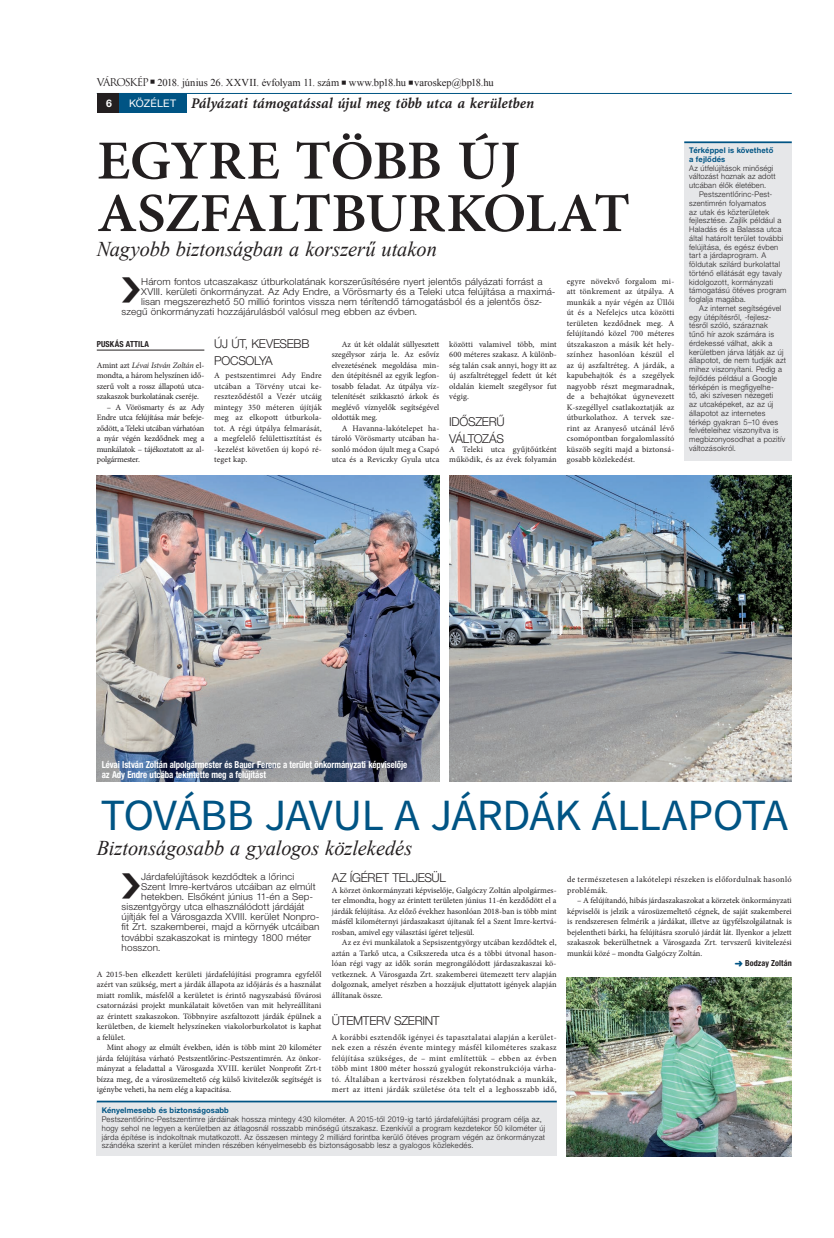
<style>
.page{position:relative;width:834px;height:1238px;background:#fff}
.page>*{position:absolute;margin:0;border:0;box-sizing:border-box;transform-origin:0 0}
.t1{font:600 55.12px/52.5px "Minion Pro";letter-spacing:-.01em;color:#231f20;scale:1.04 1}
.t2{font:44.62px "Source Sans Pro";letter-spacing:-.02em;color:#005484;scale:1.04 1}
.t3{font:italic 21px "Times New Roman";letter-spacing:-.005em;color:#231f20}
.t4{font:italic 700 14.88px "Minion PFL";letter-spacing:-.005em;color:#231f20}
.t5{font:300 12.25px/16.4px "Helvetica Neue LT Pro";letter-spacing:-.025em;color:#231f20}
.t6{font:10.5px "Times New Roman";letter-spacing:-.01em;color:#231f20}
.t7{font:700 10.5px "Helvetica Neue LT Pro";color:#fff}
.t8{font:300 9.62px "Helvetica Neue LT Pro";letter-spacing:.01em;color:#231f20}
.t9{font:700 condensed 9.62px/10.5px "Helvetica Neue LT Pro";letter-spacing:-.005em;color:#fff;scale:.92 1}
.t10{font:8.31px/10.5px "Minion Pro";letter-spacing:.005em;color:#231f20;text-align:justify}
.t11{font:8.31px/10.5px "Minion Pro";letter-spacing:.04em;color:#231f20}
.t12{font:700 condensed 8.31px "Helvetica Neue LT Pro";letter-spacing:.01em;color:#231f20}
.t13{font:300 7.88px/8.8px "Helvetica Neue LT Pro";letter-spacing:.03em;color:#231f20;scale:.96 1}
.t14{font:700 7.88px/8.8px "Helvetica Neue LT Pro";letter-spacing:.015em;color:#005484;scale:.96 1}
.s1{font-family:"Trajan PFL"}
.s2{font-family:"Helvetica Neue LT Pro";font-weight:400;font-style:normal;font-size:10.5px;color:#fff}
.s3{font-style:italic}
</style>
<div class="page">
<hr style="left:97px;top:93px;width:694px;height:1px;background:#005484">
<div style="left:97px;top:93px;width:25px;height:20px;background:#231f20"></div>
<div style="left:119px;top:93px;width:67px;height:20px;background:#005484"></div>
<div style="left:684px;top:143px;width:107px;height:317px;background:#e6e7e9"></div>
<hr style="left:684px;top:141px;width:107px;height:2px;background:#005484">
<div style="left:97px;top:1103px;width:459px;height:53px;background:#e6e7e9"></div>
<hr style="left:97px;top:1100px;width:459px;height:2px;background:#005484">
<hr style="left:97px;top:350px;width:107px;height:1px;background:#231f20">
<img style="left:449px;top:475px;width:342px;height:306px">
<img style="left:97px;top:475px;width:342px;height:306px">
<img style="left:566px;top:978px;width:225px;height:178px">
<p class="t6" style="left:97px;top:75px;width:398px"><span class="s1">VÁROSKÉP</span> 2018. június 26. XXVII. évfolyam 11. szám www.bp18.hu varoskep@bp18.hu</p>
<p class="t7" style="left:106px;top:96px;width:7px">6</p>
<h3 class="t4" style="left:129px;top:95px;width:406px"><span class="s2">KÖZÉLET</span> Pályázati támogatással újul meg több utca a kerületben</h3>
<h1 class="t1" style="left:97px;top:134px;width:514px">EGYRE TÖBB ÚJ<br>ASZFALTBURKOLAT</h1>
<h3 class="t3" style="left:97px;top:235px;width:341px">Nagyobb biztonságban a korszerű utakon</h3>
<p class="t8" style="left:141px;top:275px;width:403px">Három fontos utcaszakasz útburkolatának korszerűsítésére nyert jelentős pályázati forrást a</p>
<p class="t8" style="left:141px;top:285px;width:416px">XVIII. kerületi önkormányzat. Az Ady Endre, a Vörösmarty és a Teleki utca felújítása a maximá-</p>
<p class="t8" style="left:141px;top:295px;width:402px">lisan megszerezhető 50 millió forintos vissza nem térítendő támogatásból és a jelentős ös -</p>
<p class="t8" style="left:122px;top:306px;width:297px">szegű önkormányzati hozzájárulásból valósul meg ebben az évben.</p>
<p class="t12" style="left:97px;top:339px;width:54px">PUSKÁS ATTILA</p>
<p class="t10" style="left:97px;top:360px;width:109px">Amint azt <span class="s3">Lévai István Zoltán</span> el&shy;mondta, a három helyszínen idő&shy;szerű volt a rossz állapotú utca&shy;szakaszok burkolatának cseréje.</p>
<p class="t10" style="left:97px;top:402px;width:109px;text-indent:10px">– A Vörösmarty és az Ady Endre utca felújítása már befeje&shy;ződött, a Teleki utcában várhatóan a nyár végén kezdődnek meg a munkálatok – tájékoztatott az al&shy;polgármester.</p>
<h3 class="t5" style="left:214px;top:335px;width:97px">ÚJ ÚT, KEVESEBB<br>POCSOLYA</h3>
<p class="t10" style="left:214px;top:370px;width:109px">A pestszentimrei Ady Endre utcában a Törvény utcai ke&shy;reszteződéstől a Vezér utcáig mintegy 350 méteren újítják meg az elkopott útburkola&shy;tot. A régi útpálya felmarását, a megfelelő felülettisztítást és -kezelést követően új kopó ré&shy;teget kap.</p>
<p class="t10" style="left:332px;top:339px;width:109px;text-indent:10px">Az út két oldalát süllyesztett szegélysor zárja le. Az esővíz elvezetésének megoldása min&shy;den útépítésnél az egyik legfon&shy;tosabb feladat. Az útpálya víz&shy;telenítését szikkasztó árkok és meglévő víznyelők segítségével oldották meg.</p>
<p class="t10" style="left:332px;top:423px;width:109px;text-indent:10px">A Havanna-lakótelepet ha&shy;tároló Vörösmarty utcában ha&shy;sonló módon újult meg a Csapó utca és a Reviczky Gyula utca</p>
<p class="t10" style="left:449px;top:339px;width:109px">közötti valamivel több, mint 600 méteres szakasz. A különb&shy;ség talán csak annyi, hogy itt az új aszfaltréteggel fedett út két oldalán kiemelt szegélysor fut végig.</p>
<h3 class="t5" style="left:449px;top:413px;width:57px">IDŐSZERŰ<br>VÁLTOZÁS</h3>
<p class="t10" style="left:449px;top:444px;width:109px">A Teleki utca gyűjtőútként működik, és az évek folyamán</p>
<p class="t10" style="left:566px;top:276px;width:109px">egyre növekvő forgalom mi&shy;att tönkrement az útpálya. A munkák a nyár végén az Üllői út és a Nefelejcs utca közötti területen kezdődnek meg. A felújítandó közel 700 méteres útszakaszon a másik két hely&shy;színhez hasonlóan készül el az új aszfaltréteg. A járdák, a kapubehajtók és a szegélyek nagyobb részt megmaradnak, de a behajtókat úgynevezett K-szegéllyel csatlakoztatják az útburkolathoz. A tervek sze&shy;rint az Aranyeső utcánál lévő csomópontban forgalomlassító küszöb segíti majd a biztonsá&shy;gosabb közlekedést.</p>
<p class="t14" style="left:689px;top:146px;width:89px">Térképpel is követhető a fejlődés</p>
<p class="t13" style="left:689px;top:163px;width:92px">Az útfelújítások minőségi változást hoznak az adott utcában élők életében.</p>
<p class="t13" style="left:689px;top:190px;width:103px;text-indent:10px">Pestszentlőrinc-Pest&shy;szentimrén folyamatos<br>az utak és közterületek fejlesztése. Zajlik például a<br>Haladás és a Balassa utca által határolt terület további felújítása, és egész évben tart a járdaprogram. A földutak szilárd burkolattal történő ellátását egy tavaly kidolgozott, kormányzati támogatású ötéves program foglalja magába.</p>
<p class="t13" style="left:689px;top:303px;width:102px;text-indent:10px">Az internet segítségével egy útépítésről, -fejlesz&shy;tésről szóló, száraznak<br>tűnő hír azok számára is érdekessé válhat, akik a kerületben járva látják az új állapotot, de nem tudják azt mihez viszonyítani. Pedig a fejlődés például a Google térképén is megfigyelhe-<br>tő, aki szívesen nézegeti<br>az utcaképeket, az az új állapotot az internetes térkép gyakran 5–10 éves felvételeihez viszonyítva is megbizonyosodhat a pozitív változásokról.</p>
<p class="t9" style="left:102px;top:759px;width:333px">Lévai István Zoltán alpolgármester és Bauer Ferenc a terület önkormányzati képviselője az Ady Endre utcába tekintette meg a felújítást</p>
<h2 class="t2" style="left:100px;top:786px;width:662px">TOVÁBB JAVUL A JÁRDÁK ÁLLAPOTA</h2>
<h3 class="t3" style="left:97px;top:833px;width:317px">Biztonságosabb a gyalogos közlekedés</h3>
<p class="t8" style="left:141px;top:871px;width:154px">Járdafelújítások kezdődtek a lőrinci</p>
<p class="t8" style="left:141px;top:881px;width:176px">Szent Imre-kertváros utcáiban az elmúlt</p>
<p class="t8" style="left:141px;top:891px;width:173px">hetekben. Elsőként június 11-én a Sep-</p>
<p class="t8" style="left:122px;top:901px;width:184px">siszentgyörgy utca elhasználódott járdáját</p>
<p class="t8" style="left:122px;top:911px;width:199px">újítják fel a Városgazda XVIII. kerület Nonpro-</p>
<p class="t8" style="left:122px;top:921px;width:199px">fit Zrt. szakemberei, majd a környék utcáiban</p>
<p class="t8" style="left:122px;top:931px;width:191px">további szakaszokat is mintegy 1800 méter</p>
<p class="t8" style="left:122px;top:941px;width:41px">hosszon.</p>
<p class="t10" style="left:97px;top:969px;width:226px">A 2015-ben elkezdett kerületi járdafelújítási programra egyfelől azért van szükség, mert a járdák állapota az időjárás és a használat miatt romlik, másfelől a kerületet is érintő nagyszabású fővárosi csatornázási projekt munkálatait követően van mit helyreállítani az érintett szakaszokon. Többnyire aszfaltozott járdák épülnek a kerületben, de kiemelt helyszíneken viakolorburkolatot is kaphat a felület.</p>
<p class="t10" style="left:97px;top:1042px;width:226px;text-indent:10px">Mint ahogy az elmúlt években, idén is több mint 20 kilométer járda felújítása várható Pestszentlőrinc-Pestszentimrén. Az önkor&shy;mányzat a feladattal a Városgazda XVIII. kerület Nonprofit Zrt-t bízza meg, de a városüzemeltető cég külső kivitelezők segítségét is igénybe veheti, ha nem elég a kapacitása.</p>
<h3 class="t5" style="left:332px;top:869px;width:115px">AZ ÍGÉRET TELJESÜL</h3>
<p class="t10" style="left:332px;top:885px;width:226px">A körzet önkormányzati képviselője, Galgóczy Zoltán alpolgármes&shy;ter elmondta, hogy az érintett területen június 11-én kezdődött el a járdák felújítása. Az előző évekhez hasonlóan 2018-ban is több mint másfél kilométernyi járdaszakaszt újítanak fel a Szent Imre-kertvá&shy;rosban, amivel egy választási ígéret teljesül.</p>
<p class="t10" style="left:332px;top:937px;width:226px;text-indent:10px">Az ez évi munkálatok a Sepsiszentgyörgy utcában kezdődtek el, aztán a Tarkő utca, a Csíkszereda utca és a többi útvonal hason&shy;lóan régi vagy az idők során megrongálódott járdaszakaszai kö&shy;vetkeznek. A Városgazda Zrt. szakemberei ütemezett terv alapján dolgoznak, amelyet részben a hozzájuk eljuttatott igények alapján állítanak össze.</p>
<h3 class="t5" style="left:332px;top:1012px;width:109px">ÜTEMTERV SZERINT</h3>
<p class="t10" style="left:332px;top:1032px;width:226px">A korábbi esztendők igényei és tapasztalatai alapján a kerület&shy;nek ezen a részén évente mintegy másfél kilométeres szakasz felújítása szükséges, de – mint említettük – ebben az évben több mint 1800 méter hosszú gyalogút rekonstrukciója várha&shy;tó. Általában a kertvárosi részekben folytatódnak a munkák, mert az itteni járdák születése óta telt el a leghosszabb idő,</p>
<p class="t14" style="left:102px;top:1106px;width:134px">Kényelmesebb és biztonságosabb</p>
<p class="t13" style="left:102px;top:1114px;width:463px">Pestszentlőrinc-Pestszentimre járdáinak hossza mintegy 430 kilométer. A 2015-től 2019-ig tartó járdafelújítási program célja az, hogy sehol ne legyen a kerületben az átlagosnál rosszabb minőségű útszakasz. Ezenkívül a program kezdetekor 50 kilométer új járda építése is indokoltnak mutatkozott. Az összesen mintegy 2 milliárd forintba kerülő ötéves program végén az önkormányzat szándéka szerint a kerület minden részében kényelmesebb és biztonságosabb lesz a gyalogos közlekedés.</p>
<p class="t11" style="left:567px;top:874px;width:226px">de természetesen a lakótelepi részeken is előfordulnak hasonló problémák.</p>
<p class="t10" style="left:567px;top:895px;width:226px;text-indent:10px">– A felújítandó, hibás járdaszakaszokat a körzetek önkormányzati képviselői is jelzik a városüzemeltető cégnek, de saját szakemberei is rendszeresen felmérik a járdákat, illetve az ügyfélszolgálatnak is bejelentheti bárki, ha felújításra szoruló járdát lát. Ilyenkor a jelzett szakaszok bekerülhetnek a Városgazda Zrt. tervszerű kivitelezési munkái közé – mondta Galgóczy Zoltán.</p>
<p class="t12" style="left:745px;top:958px;width:48px">Bodzay Zoltán</p>
</div>
